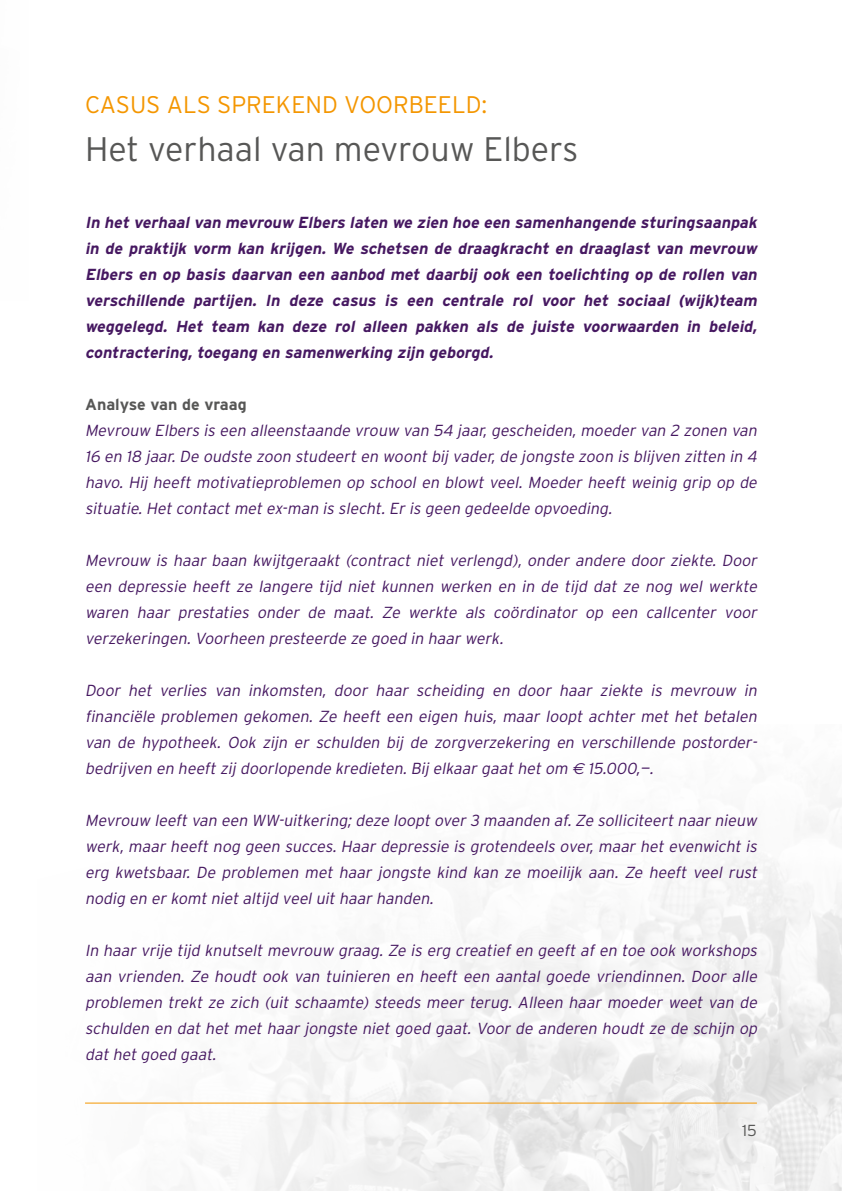
<style>
.page{position:relative;width:842px;height:1191px;background:#fff}
.page>*{position:absolute;margin:0;border:0;box-sizing:border-box;transform-origin:0 0}
.t1{font:300 34px "Interstate";color:#575756}
.t2{font:300 24px "Interstate";color:#f49600}
.t3{font:italic 300 16px/26px "Interstate";color:#461861;text-align:justify}
.t4{font:italic 700 16px/26px "Interstate";color:#461861;text-align:justify}
.t5{font:700 16px "Interstate";color:#575756}
.t6{font:300 16px "Interstate";color:#575756}
.s1{font-family:"Euro Sans Std";font-weight:400}
</style>
<div class="page">
<img style="left:537px;top:799px;width:305px;height:392px">
<hr style="left:85px;top:1102px;width:672px;height:1px;background:#f49600">
<h2 class="t2" style="left:85px;top:91px;width:404px">CASUS ALS SPREKEND VOORBEELD:</h2>
<h1 class="t1" style="left:85px;top:129px;width:495px">Het verhaal van mevrouw Elbers</h1>
<p class="t4" style="left:85px;top:209px;width:676px">In het verhaal van mevrouw Elbers laten we zien hoe een samenhangende sturingsaanpak in de praktijk vorm kan krijgen. We schetsen de draagkracht en draaglast van mevrouw Elbers en op basis daarvan een aanbod met daarbij ook een toelichting op de rollen van verschillende partijen. In deze casus is een centrale rol voor het sociaal (wijk)team weggelegd. Het team kan deze rol alleen pakken als de juiste voorwaarden in beleid, contractering, toegang en samenwerking zijn geborgd.</p>
<p class="t5" style="left:85px;top:395px;width:163px">Analyse van de vraag</p>
<p class="t3" style="left:85px;top:417px;width:676px">Mevrouw Elbers is een alleenstaande vrouw van 54 jaar, gescheiden, moeder van 2 zonen van 16 en 18 jaar. De oudste zoon studeert en woont bij vader, de jongste zoon is blijven zitten in 4 havo. Hij heeft motivatieproblemen op school en blowt veel. Moeder heeft weinig grip op de situatie. Het contact met ex-man is slecht. Er is geen gedeelde opvoeding.</p>
<p class="t3" style="left:85px;top:547px;width:676px">Mevrouw is haar baan kwijtgeraakt (contract niet verlengd), onder andere door ziekte. Door een depressie heeft ze langere tijd niet kunnen werken en in de tijd dat ze nog wel werkte waren haar prestaties onder de maat. Ze werkte als coördinator op een callcenter voor verzekeringen. Voorheen presteerde ze goed in haar werk.</p>
<p class="t3" style="left:85px;top:677px;width:676px;text-align:left">Door het verlies van inkomsten, door haar scheiding en door haar ziekte is mevrouw in financiële problemen gekomen. Ze heeft een eigen huis, maar loopt achter met het betalen van de hypotheek. Ook zijn er schulden bij de zorgverzekering en verschillende postorder&shy;bedrijven en heeft zij doorlopende kredieten. Bij elkaar gaat het om <span class="s1">€</span> 15.000,—.</p>
<p class="t3" style="left:85px;top:807px;width:676px">Mevrouw leeft van een WW-uitkering; deze loopt over 3 maanden af. Ze solliciteert naar nieuw werk, maar heeft nog geen succes. Haar depressie is grotendeels over, maar het evenwicht is erg kwetsbaar. De problemen met haar jongste kind kan ze moeilijk aan. Ze heeft veel rust nodig en er komt niet altijd veel uit haar handen.</p>
<p class="t3" style="left:85px;top:937px;width:676px">In haar vrije tijd knutselt mevrouw graag. Ze is erg creatief en geeft af en toe ook workshops aan vrienden. Ze houdt ook van tuinieren en heeft een aantal goede vriendinnen. Door alle problemen trekt ze zich (uit schaamte) steeds meer terug. Alleen haar moeder weet van de schulden en dat het met haar jongste niet goed gaat. Voor de anderen houdt ze de schijn op dat het goed gaat.</p>
<p class="t6" style="left:742px;top:1121px;width:16px">15</p>
</div>
